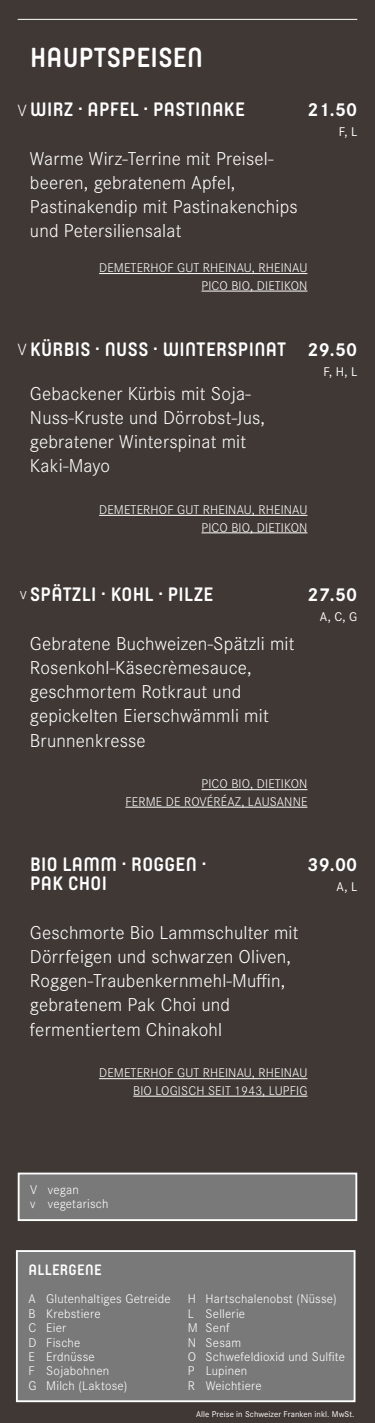
<style>
.page{position:relative;width:375px;height:1423px;background:#fff}
.page>*{position:absolute;margin:0;border:0;box-sizing:border-box;transform-origin:0 0}
.t1{font:700 27.5px "Yummo";letter-spacing:.01em;color:#fff}
.t2{font:300 19.38px/24.2px "Corporate S";letter-spacing:.01em;color:#fff}
.t3{font:700 19.38px/19.4px "Yummo";letter-spacing:.02em;color:#fff}
.t4{font:700 19.38px "Corporate S";letter-spacing:.01em;color:#fff}
.t5{font:700 15px "Yummo";letter-spacing:.02em;color:#fff}
.t6{font:300 13.12px/17.5px "Corporate S";letter-spacing:.01em;color:#fff;text-align:right}
.t7{font:13.12px "Corporate S";color:#fff}
.t8{font:8.75px "Corporate S";letter-spacing:.01em;color:#fff}
</style>
<div class="page">
<div style="left:0;top:0;width:375px;height:1422px;background:#403835"></div>
<hr style="left:99px;top:273px;width:208px;height:1px;background:#fff">
<hr style="left:202px;top:291px;width:105px;height:1px;background:#fff">
<hr style="left:99px;top:515px;width:208px;height:1px;background:#fff">
<hr style="left:202px;top:532px;width:105px;height:1px;background:#fff">
<hr style="left:202px;top:789px;width:105px;height:1px;background:#fff">
<hr style="left:125px;top:807px;width:182px;height:1px;background:#fff">
<hr style="left:99px;top:1078px;width:208px;height:1px;background:#fff">
<hr style="left:133px;top:1095px;width:174px;height:1px;background:#fff">
<hr style="left:18px;top:19px;width:339px;height:1px;background:#fff">
<div style="left:17px;top:1251px;width:338px;height:150px;background:#797979"></div>
<div style="left:16px;top:1250px;width:340px;height:152px;border:2px solid #fff"></div>
<div style="left:19px;top:1173px;width:337px;height:47px;background:#797979"></div>
<div style="left:18px;top:1172px;width:339px;height:49px;border:2px solid #fff"></div>
<h1 class="t1" style="left:30px;top:33px;width:174px">HAUPTSPEISEN</h1>
<p class="t3" style="left:30px;top:97px;width:216px">WIRZ . APFEL . PASTINAKE</p>
<p class="t2" style="left:30px;top:145px;width:269px">Warme Wirz-Terrine mit Preisel&shy;beeren, gebratenem Apfel,<br>Pastinakendip mit Pastinakenchips und Petersiliensalat</p>
<p class="t6" style="left:99px;top:259px;width:210px">DEMETERHOF GUT RHEINAU, RHEINAU<br>PICO BIO, DIETIKON</p>
<p class="t4" style="left:307px;top:96px;width:51px">21.50</p>
<p class="t7" style="left:339px;top:123px;width:20px">F, L</p>
<p class="t3" style="left:30px;top:336px;width:258px">KÜRBIS . NUSS . WINTERSPINAT</p>
<p class="t2" style="left:30px;top:380px;width:237px">Gebackener Kürbis mit Soja-<br>Nuss-Kruste und Dörrobst-Jus, gebratener Winterspinat mit<br>Kaki-Mayo</p>
<p class="t6" style="left:99px;top:500px;width:210px">DEMETERHOF GUT RHEINAU, RHEINAU<br>PICO BIO, DIETIKON</p>
<p class="t4" style="left:307px;top:336px;width:51px">29.50</p>
<p class="t7" style="left:324px;top:363px;width:35px">F, H, L</p>
<p class="t3" style="left:30px;top:582px;width:185px">SPÄTZLI . KOHL . PILZE</p>
<p class="t2" style="left:30px;top:630px;width:266px">Gebratene Buchweizen-Spätzli mit<br>Rosenkohl-Käsecrèmesauce, geschmortem Rotkraut und gepickelten Eierschwämmli mit<br>Brunnenkresse</p>
<p class="t6" style="left:125px;top:775px;width:183px">PICO BIO, DIETIKON<br>FERME DE ROVÉRÉAZ, LAUSANNE</p>
<p class="t4" style="left:307px;top:581px;width:51px">27.50</p>
<p class="t7" style="left:320px;top:608px;width:39px">A, C, G</p>
<p class="t3" style="left:30px;top:851px;width:178px">BIO LAMM . ROGGEN .<br>PAK CHOI</p>
<p class="t2" style="left:30px;top:919px;width:270px">Geschmorte Bio Lammschulter mit<br>Dörrfeigen und schwarzen Oliven,<br>Roggen-Traubenkernmehl-Muffin, gebratenem Pak Choi und fermentiertem Chinakohl</p>
<p class="t6" style="left:99px;top:1063px;width:210px">DEMETERHOF GUT RHEINAU, RHEINAU<br>BIO LOGISCH SEIT 1943, LUPFIG</p>
<p class="t4" style="left:307px;top:851px;width:51px">39.00</p>
<p class="t7" style="left:336px;top:878px;width:22px">A, L</p>
<p class="t6" style="left:30px;top:1181px;width:80px;line-height:14.4px;text-align:left">V vegan<br>v vegetarisch</p>
<p class="t5" style="left:29px;top:1255px;width:75px">ALLERGENE</p>
<p class="t6" style="left:28px;top:1289px;width:144px">A Glutenhaltiges Getreide</p>
<p class="t6" style="left:188px;top:1289px;width:150px">H Hartschalenobst (Nüsse)</p>
<p class="t6" style="left:28px;top:1304px;width:74px">B Krebstiere</p>
<p class="t6" style="left:188px;top:1304px;width:59px">L Sellerie</p>
<p class="t6" style="left:28px;top:1318px;width:39px">C Eier</p>
<p class="t6" style="left:188px;top:1318px;width:43px">M Senf</p>
<p class="t6" style="left:28px;top:1333px;width:53px">D Fische</p>
<p class="t6" style="left:188px;top:1333px;width:55px">N Sesam</p>
<p class="t6" style="left:28px;top:1347px;width:68px">E Erdnüsse</p>
<p class="t6" style="left:188px;top:1347px;width:159px">O Schwefeldioxid und Sulfite</p>
<p class="t6" style="left:29px;top:1361px;width:82px">F Sojabohnen</p>
<p class="t6" style="left:188px;top:1361px;width:61px">P Lupinen</p>
<p class="t6" style="left:29px;top:1376px;width:100px">G Milch (Laktose)</p>
<p class="t6" style="left:188px;top:1376px;width:75px">R Weichtiere</p>
<p class="t8" style="left:196px;top:1408px;width:160px">Alle Preise in Schweizer Franken inkl. MwSt.</p>
</div>
